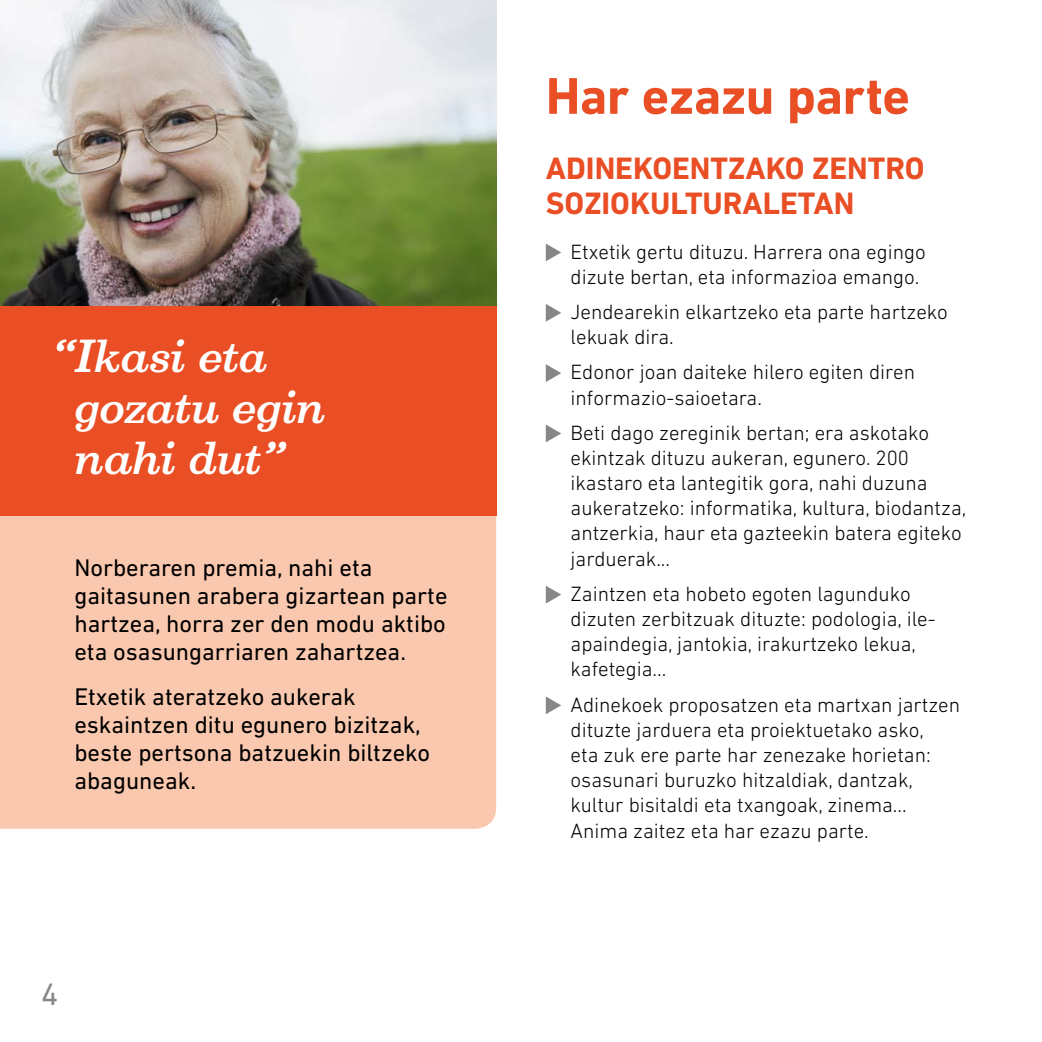
<style>
.page{position:relative;width:1042px;height:1042px;background:#fff}
.page>*{position:absolute;margin:0;border:0;box-sizing:border-box;transform-origin:0 0}
.t1{font:700 52.5px "DIN Next LT Pro";letter-spacing:-.01em;color:#e94e24}
.t2{font:italic 500 42px/50.8px "Belizio";letter-spacing:-.01em;color:#fff}
.t3{font:700 31.5px/35px "DIN Next LT Pro";color:#e94e24}
.t4{font:31.5px "DIN Next LT Pro";color:#878787}
.t5{font:24.5px/28px "DIN Next LT Pro";color:#000}
.t6{font:300 21px/25.2px "DIN Next LT Pro";color:#000}
</style>
<div class="page">
<svg style="left:546px;top:243px;width:15px;height:18px"></svg>
<svg style="left:546px;top:304px;width:15px;height:18px"></svg>
<svg style="left:546px;top:364px;width:15px;height:18px"></svg>
<svg style="left:546px;top:424px;width:15px;height:18px"></svg>
<svg style="left:546px;top:586px;width:15px;height:17px"></svg>
<svg style="left:546px;top:696px;width:15px;height:18px"></svg>
<div style="left:0;top:515px;width:496px;height:314px;background:#fac8ae"></div>
<div style="left:0;top:305px;width:496px;height:210px;background:#e94e24"></div>
<img style="left:0;top:0;width:496px;height:305px">
<h2 class="t2" style="left:76px;top:330px;width:253px;text-indent:-23px">“Ikasi eta gozatu egin nahi dut”</h2>
<p class="t5" style="left:74px;top:554px;width:375px">Norberaren premia, nahi eta gaitasunen arabera gizartean parte hartzea, horra zer den modu aktibo eta osasungarriaren zahartzea.</p>
<p class="t5" style="left:74px;top:682px;width:357px">Etxetik ateratzeko aukerak eskaintzen ditu egunero bizitzak, beste pertsona batzuekin biltzeko abaguneak.</p>
<h3 class="t4" style="left:41px;top:976px;width:19px">4</h3>
<h1 class="t1" style="left:546px;top:65px;width:366px">Har ezazu parte</h1>
<h3 class="t3" style="left:546px;top:150px;width:380px">ADINEKOENTZAKO ZENTRO<br>SOZIOKULTURALETAN</h3>
<p class="t6" style="left:570px;top:239px;width:357px">Etxetik gertu dituzu. Harrera ona egingo dizute bertan, eta informazioa emango.</p>
<p class="t6" style="left:570px;top:299px;width:379px">Jendearekin elkartzeko eta parte hartzeko lekuak dira.</p>
<p class="t6" style="left:570px;top:359px;width:346px">Edonor joan daiteke hilero egiten diren informazio-saioetara.</p>
<p class="t6" style="left:570px;top:420px;width:397px">Beti dago zereginik bertan; era askotako ekintzak dituzu aukeran, egunero. 200 ikastaro eta lantegitik gora, nahi duzuna aukeratzeko: informatika, kultura, biodantza, antzerkia, haur eta gazteekin batera egiteko jarduerak...</p>
<p class="t6" style="left:570px;top:581px;width:366px">Zaintzen eta hobeto egoten lagunduko dizuten zerbitzuak dituzte: podologia, ile&shy;apaindegia, jantokia, irakurtzeko lekua, kafetegia...</p>
<p class="t6" style="left:570px;top:691px;width:391px">Adinekoek proposatzen eta martxan jartzen dituzte jarduera eta proiektuetako asko,<br>eta zuk ere parte har zenezake horietan: osasunari buruzko hitzaldiak, dantzak, kultur bisitaldi eta txangoak, zinema...<br>Anima zaitez eta har ezazu parte.</p>
</div>
